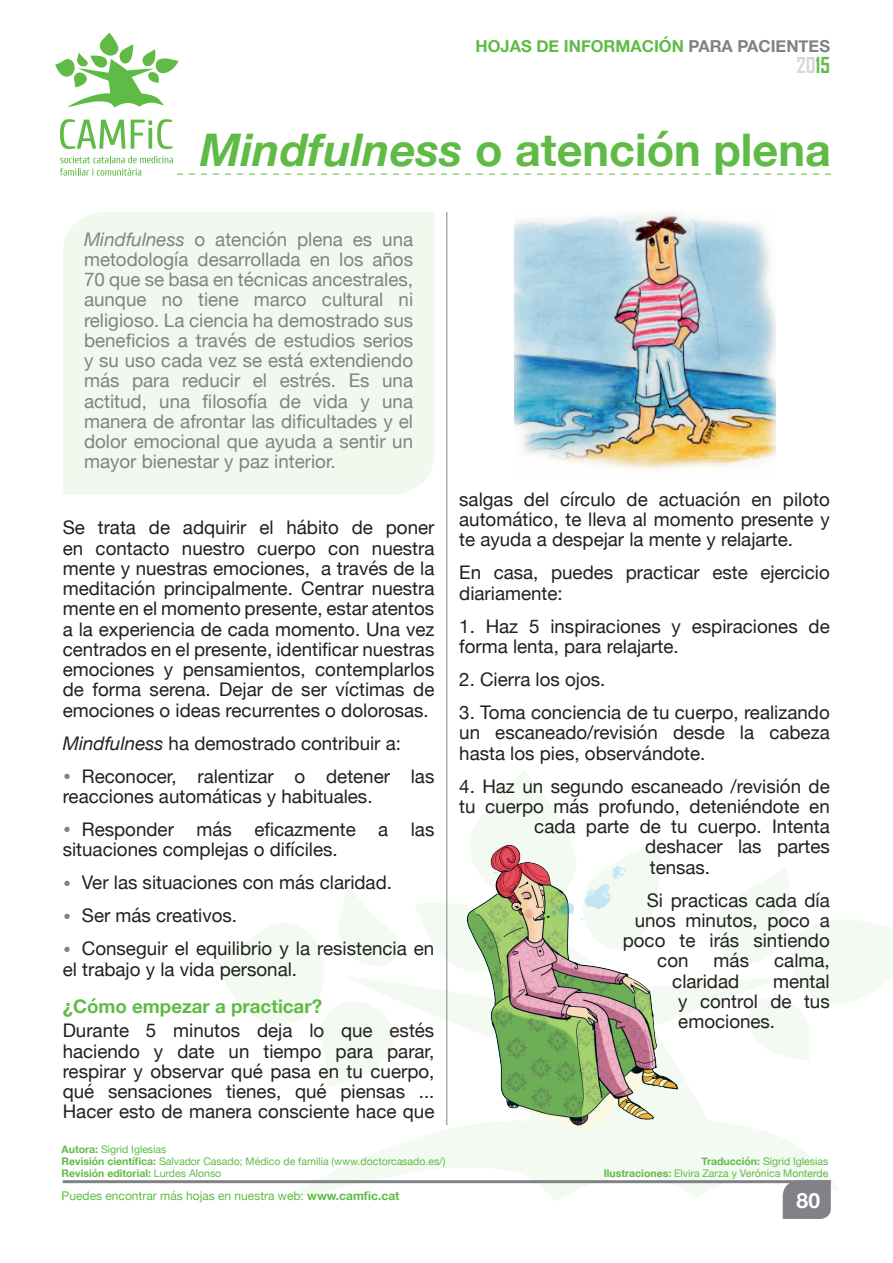
<style>
.page{position:relative;width:893px;height:1263px;background:#fff}
.page>*{position:absolute;margin:0;border:0;box-sizing:border-box;transform-origin:0 0}
.Titulo{font:700 45px "Helvetica Neue";color:#60bb46}
.t1{font:700 21px "Agency FB";color:#d7d7d4}
.t2{font:700 21px "Helvetica Neue";color:#fff}
.Galerada{font:18.75px/20.2px "Helvetica Neue";color:#231f20;text-align:justify}
.Destacado{font:18.75px/20.2px "Helvetica Neue";color:#808285;text-align:justify}
.Titulillo{font:700 18.75px "Helvetica Neue";color:#60bb46}
.t3{font:700 16.5px "Helvetica Neue";color:#60bb46}
.t4{font:12px "Helvetica Neue";color:#60bb46}
.t5{font:10.5px "Helvetica Neue";color:#60bb46}
.t6{font:700 10.5px "Helvetica Neue";color:#60bb46}
.s1{color:#808285}
.s2{color:#60bb46}
.s3{font-style:italic}
.s4{font-size:24px;color:#808285}
.s5{font-weight:700}
.s6{font-weight:400}
</style>
<div class="page">
<svg style="left:281px;top:979px;width:557px;height:223px"></svg>
<svg style="left:212px;top:887px;width:189px;height:200px"></svg>
<svg style="left:415px;top:770px;width:153px;height:209px"></svg>
<svg style="left:715px;top:868px;width:178px;height:192px"></svg>
<hr style="left:63px;top:1180px;width:768px;height:3px;background:#808285">
<div style="left:783px;top:1180px;width:48px;height:39px;background:#808285"></div>
<svg style="left:55px;top:33px;width:124px;height:74px"></svg>
<svg style="left:60px;top:156px;width:771px;height:20px"></svg>
<svg style="left:60px;top:119px;width:65px;height:30px"></svg>
<svg style="left:131px;top:119px;width:41px;height:30px"></svg>
<div style="left:63px;top:212px;width:371px;height:283px;background:#f1f8ed"></div>
<hr style="left:446px;top:212px;width:1px;height:913px;background:#808285">
<img style="left:459px;top:835px;width:236px;height:302px">
<img style="left:515px;top:212px;width:260px;height:258px">
<p class="t3" style="left:476px;top:33px;width:356px">HOJAS DE INFORMACIÓN <span class="s1">PARA PACIENTES</span></p>
<p class="t1" style="left:796px;top:52px;width:35px">20<span class="s2">15</span></p>
<p class="Titulo" style="left:200px;top:115px;width:632px"><span class="s3">Mindfulness</span> o atención plena</p>
<p class="Destacado" style="left:84px;top:230px;width:331px"><span class="s3">Mindfulness</span> o atención plena es una metodología desarrollada en los años 70 que se basa en técnicas ancestrales, aunque no tiene marco cultural ni religioso. La ciencia ha demostrado sus beneficios a través de estudios serios y su uso cada vez se está extendiendo más para reducir el estrés. Es una actitud, una filosofía de vida y una manera de afrontar las dificultades y el dolor emocional que ayuda a sentir un mayor bienestar y paz interior.</p>
<p class="Galerada" style="left:63px;top:519px;width:373px">Se trata de adquirir el hábito de poner en contacto nuestro cuerpo con nuestra mente y nuestras emociones, a través de la meditación principalmente. Centrar nuestra mente en el momento presente, estar atentos a la experiencia de cada momento. Una vez centrados en el presente, identificar nuestras emociones y pensamientos, contemplarlos de forma serena. Dejar de ser víctimas de emociones o ideas recurrentes o dolorosas.</p>
<p class="Galerada" style="left:63px;top:734px;width:340px"><span class="s3">Mindfulness</span> ha demostrado contribuir a:</p>
<p class="Galerada" style="left:63px;top:767px;width:373px"><span class="s4">•</span> Reconocer, ralentizar o detener las reacciones automáticas y habituales.</p>
<p class="Galerada" style="left:63px;top:820px;width:373px"><span class="s4">•</span> Responder más eficazmente a las situaciones complejas o difíciles.</p>
<p class="Galerada" style="left:63px;top:873px;width:331px"><span class="s4">•</span> Ver las situaciones con más claridad.</p>
<p class="Galerada" style="left:63px;top:906px;width:176px"><span class="s4">•</span> Ser más creativos.</p>
<p class="Galerada" style="left:63px;top:939px;width:373px"><span class="s4">•</span> Conseguir el equilibrio y la resistencia en el trabajo y la vida personal.</p>
<p class="Titulillo" style="left:63px;top:991px;width:261px">¿Cómo empezar a practicar?</p>
<p class="Galerada" style="left:63px;top:1021px;width:373px">Durante 5 minutos deja lo que estés haciendo y date un tiempo para parar, respirar y observar qué pasa en tu cuerpo, qué sensaciones tienes, qué piensas ...<br>Hacer esto de manera consciente hace que</p>
<p class="t5" style="left:62px;top:1141px;width:106px"><span class="s5">Autora:</span> Sigrid Iglesias</p>
<p class="t5" style="left:62px;top:1153px;width:385px"><span class="s5">Revisión científica:</span> Salvador Casado; Médico de familia (www.doctorcasado.es/)</p>
<p class="t6" style="left:62px;top:1165px;width:161px">Revisión editorial: <span class="s6">Lurdes Alonso</span></p>
<p class="t4" style="left:62px;top:1187px;width:339px">Puedes encontrar más hojas en nuestra web: <span class="s5">www.camfic.cat</span></p>
<p class="Galerada" style="left:459px;top:490px;width:372px">salgas del círculo de actuación en piloto automático, te lleva al momento presente y te ayuda a despejar la mente y relajarte.</p>
<p class="Galerada" style="left:459px;top:564px;width:372px">En casa, puedes practicar este ejercicio diariamente:</p>
<p class="Galerada" style="left:459px;top:617px;width:372px">1. Haz 5 inspiraciones y espiraciones de forma lenta, para relajarte.</p>
<p class="Galerada" style="left:459px;top:670px;width:148px">2. Cierra los ojos.</p>
<p class="Galerada" style="left:459px;top:703px;width:372px">3. Toma conciencia de tu cuerpo, realizando un escaneado/revisión desde la cabeza hasta los pies, observándote.</p>
<p class="Galerada" style="left:459px;top:777px;width:372px">4. Haz un segundo escaneado /revisión de</p>
<p class="Galerada" style="left:459px;top:797px;width:372px">tu cuerpo más profundo, deteniéndote en</p>
<p class="Galerada" style="left:534px;top:817px;width:297px">cada parte de tu cuerpo. Intenta</p>
<p class="Galerada" style="left:645px;top:837px;width:186px">deshacer las partes</p>
<p class="Galerada" style="left:650px;top:858px;width:62px">tensas.</p>
<p class="Galerada" style="left:647px;top:891px;width:185px">Si practicas cada día</p>
<p class="Galerada" style="left:635px;top:911px;width:197px">unos minutos, poco a</p>
<p class="Galerada" style="left:623px;top:931px;width:209px">poco te irás sintiendo</p>
<p class="Galerada" style="left:657px;top:951px;width:33px">con</p>
<p class="Galerada" style="left:714px;top:951px;width:37px">más</p>
<p class="Galerada" style="left:774px;top:951px;width:57px">calma,</p>
<p class="Galerada" style="left:672px;top:972px;width:69px">claridad</p>
<p class="Galerada" style="left:678px;top:972px;width:153px;text-indent:95px">mental y control de tus emociones.</p>
<p class="t5" style="left:702px;top:1153px;width:128px"><span class="s5">Traducción:</span> Sigrid Iglesias</p>
<p class="t5" style="left:604px;top:1165px;width:226px"><span class="s5">Ilustraciones:</span> Elvira Zarza y Verónica Monterde</p>
<p class="t2" style="left:797px;top:1183px;width:25px">80</p>
</div>
